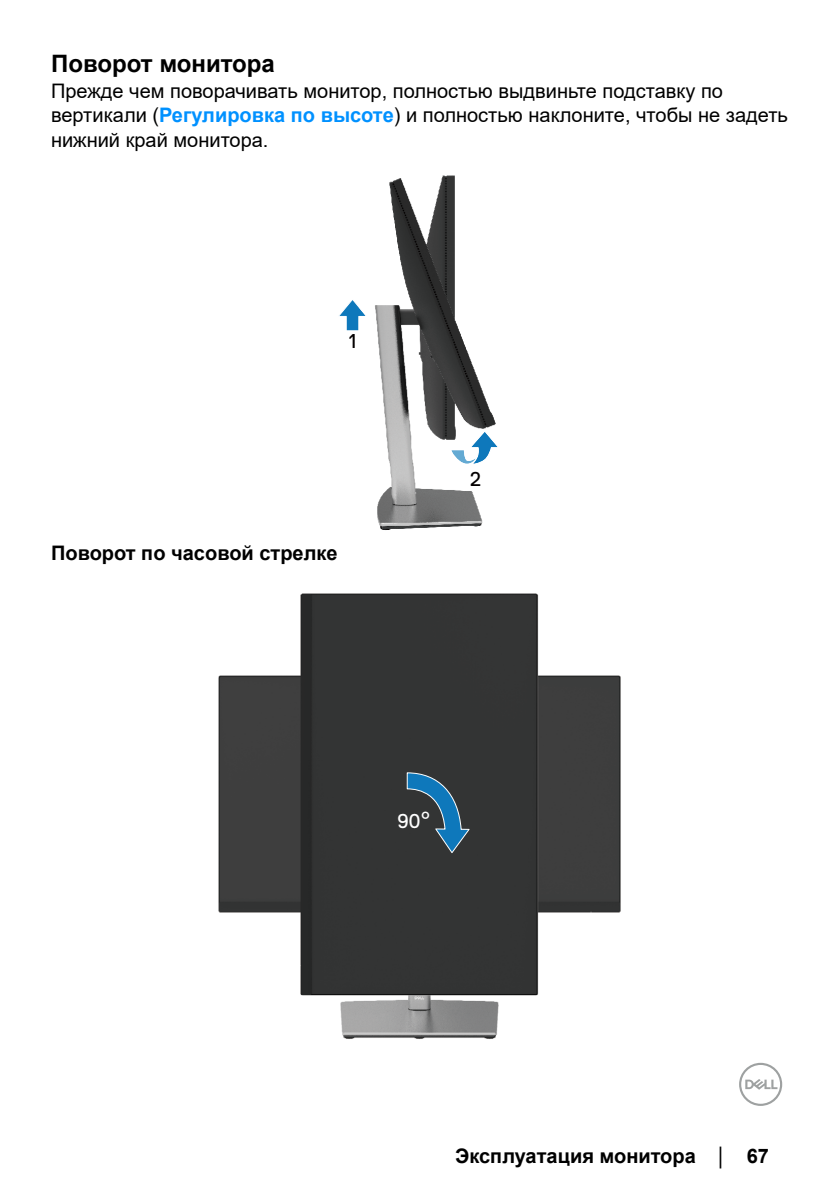
<style>
.page{position:relative;width:840px;height:1191px;background:#fff}
.page>*{position:absolute;margin:0;border:0;box-sizing:border-box;transform-origin:0 0}
.t1{font:700 24px "Arial";color:#000}
.t2{font:20px/24px "Arial";color:#000}
.t3{font:700 20px "Arial";color:#000}
.t4{font:20px "Dell Replica";color:#fff}
.t5{font:20px "Dell Replica";color:#040000}
.s1{font-weight:700;color:#0091ff}
.s2{font-weight:400;font-size:18px}
</style>
<div class="page">
<svg style="left:739px;top:1062px;width:42px;height:44px"></svg>
<img style="left:375px;top:175px;width:121px;height:355px">
<svg style="left:339px;top:300px;width:20px;height:31px"></svg>
<img style="left:359px;top:308px;width:7px;height:8px">
<img style="left:470px;top:471px;width:10px;height:14px">
<img style="left:450px;top:449px;width:19px;height:16px">
<svg style="left:469px;top:430px;width:29px;height:35px"></svg>
<img style="left:218px;top:593px;width:403px;height:446px">
<svg style="left:406px;top:772px;width:63px;height:81px;background:#315064"></svg>
<p class="t1" style="left:51px;top:46px;width:225px">Поворот монитора</p>
<p class="t2" style="left:51px;top:79px;width:738px">Прежде чем поворачивать монитор, полностью выдвиньте подставку по вертикали (<span class="s1">Регулировка по высоте</span>) и полностью наклоните, чтобы не задеть нижний край монитора.</p>
<p class="t5" style="left:348px;top:330px;width:9px">1</p>
<p class="t3" style="left:51px;top:539px;width:288px">Поворот по часовой стрелке</p>
<p class="t5" style="left:470px;top:467px;width:12px">2</p>
<p class="t4" style="left:397px;top:809px;width:35px">90<sup>°</sup></p>
<p class="t3" style="left:455px;top:1141px;width:315px">Эксплуатация монитора <span class="s2">│</span> 67</p>
</div>
